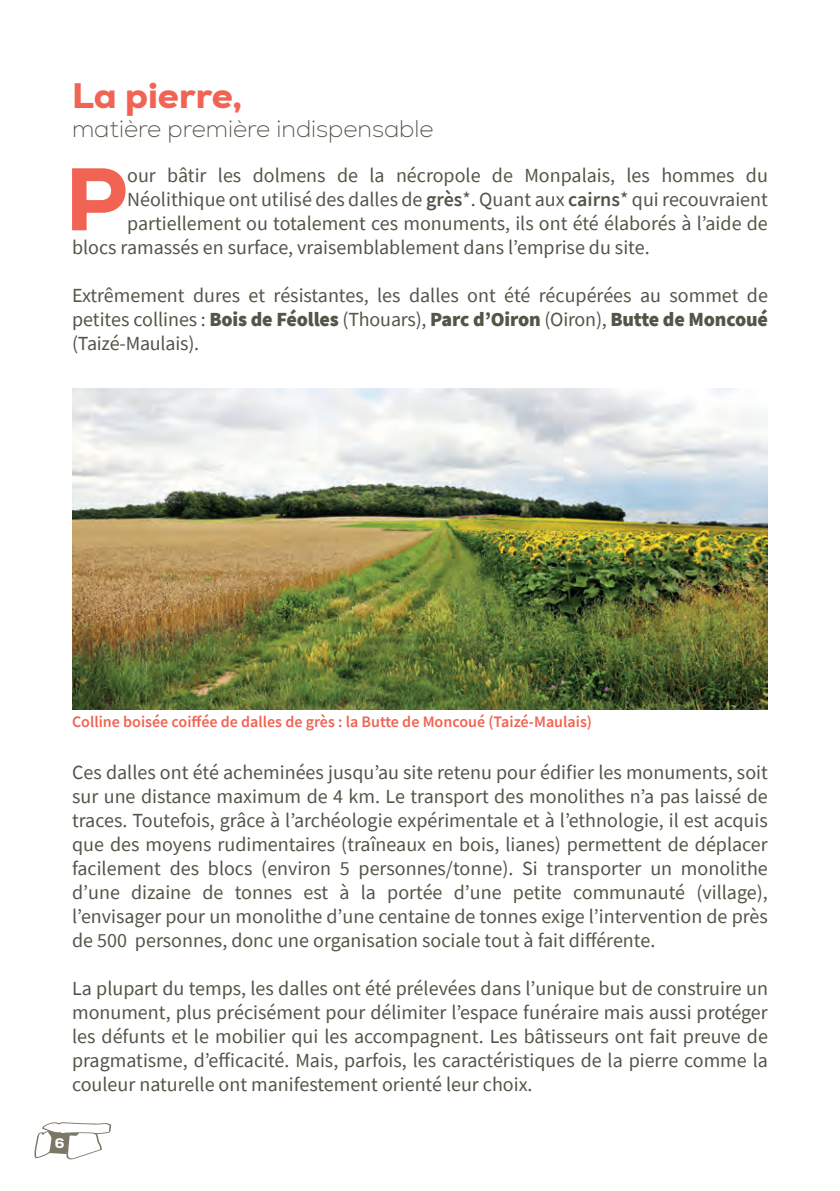
<style>
.page{position:relative;width:840px;height:1191px;background:#fff}
.page>*{position:absolute;margin:0;border:0;box-sizing:border-box;transform-origin:0 0}
.t1{font:800 88.6px "Nexa";color:#f16353}
.t2{font:800 36px "Nexa";color:#f16353}
.t3{font:200 24px "Nexa";color:#565447}
.t4{font:20px/24px "Source Sans Pro";color:#565447;text-align:justify}
.t5{font:600 16px "Source Sans Pro";color:#f16353}
.t6{font:800 14px "Nexa";color:#fff}
.s1{font-weight:600}
.s2{font-weight:900}
</style>
<div class="page">
<svg style="left:34px;top:1122px;width:77px;height:38px"></svg>
<img style="left:72px;top:388px;width:695px;height:321px">
<h2 class="t2" style="left:72px;top:72px;width:171px">La pierre,</h2>
<p class="t3" style="left:72px;top:114px;width:363px">matière première indispensable</p>
<h1 class="t1" style="left:65px;top:142px;width:63px">P</h1>
<p class="t4" style="left:127px;top:163px;width:642px">our bâtir les dolmens de la nécropole de Monpalais, les hommes du</p>
<p class="t4" style="left:127px;top:187px;width:641px">Néolithique ont utilisé des dalles de <span class="s1">grès</span>*. Quant aux <span class="s1">cairns</span>* qui recouvraient</p>
<p class="t4" style="left:127px;top:211px;width:641px">partiellement ou totalement ces monuments, ils ont été élaborés à l’aide de</p>
<p class="t4" style="left:72px;top:235px;width:578px">blocs ramassés en surface, vraisemblablement dans l’emprise du site.</p>
<p class="t4" style="left:72px;top:283px;width:697px">Extrêmement dures et résistantes, les dalles ont été récupérées au sommet de petites collines : <span class="s2">Bois de Féolles</span> (Thouars), <span class="s2">Parc d’Oiron</span> (Oiron), <span class="s2">Butte de Moncoué </span>(Taizé-Maulais).</p>
<p class="t5" style="left:72px;top:711px;width:521px">Colline boisée coiffée de dalles de grès : la Butte de Moncoué (Taizé-Maulais)</p>
<p class="t4" style="left:72px;top:760px;width:697px">Ces dalles ont été acheminées jusqu’au site retenu pour édifier les monuments, soit sur une distance maximum de 4 km. Le transport des monolithes n’a pas laissé de traces. Toutefois, grâce à l’archéologie expérimentale et à l’ethnologie, il est acquis que des moyens rudimentaires (traîneaux en bois, lianes) permettent de déplacer facilement des blocs (environ 5 personnes/tonne). Si transporter un monolithe d’une dizaine de tonnes est à la portée d’une petite communauté (village), l’envisager pour un monolithe d’une centaine de tonnes exige l’intervention de près de 500 personnes, donc une organisation sociale tout à fait différente.</p>
<p class="t4" style="left:72px;top:976px;width:697px">La plupart du temps, les dalles ont été prélevées dans l’unique but de construire un monument, plus précisément pour délimiter l’espace funéraire mais aussi protéger les défunts et le mobilier qui les accompagnent. Les bâtisseurs ont fait preuve de pragmatisme, d’efficacité. Mais, parfois, les caractéristiques de la pierre comme la couleur naturelle ont manifestement orienté leur choix.</p>
<p class="t6" style="left:55px;top:1133px;width:11px">6</p>
</div>
